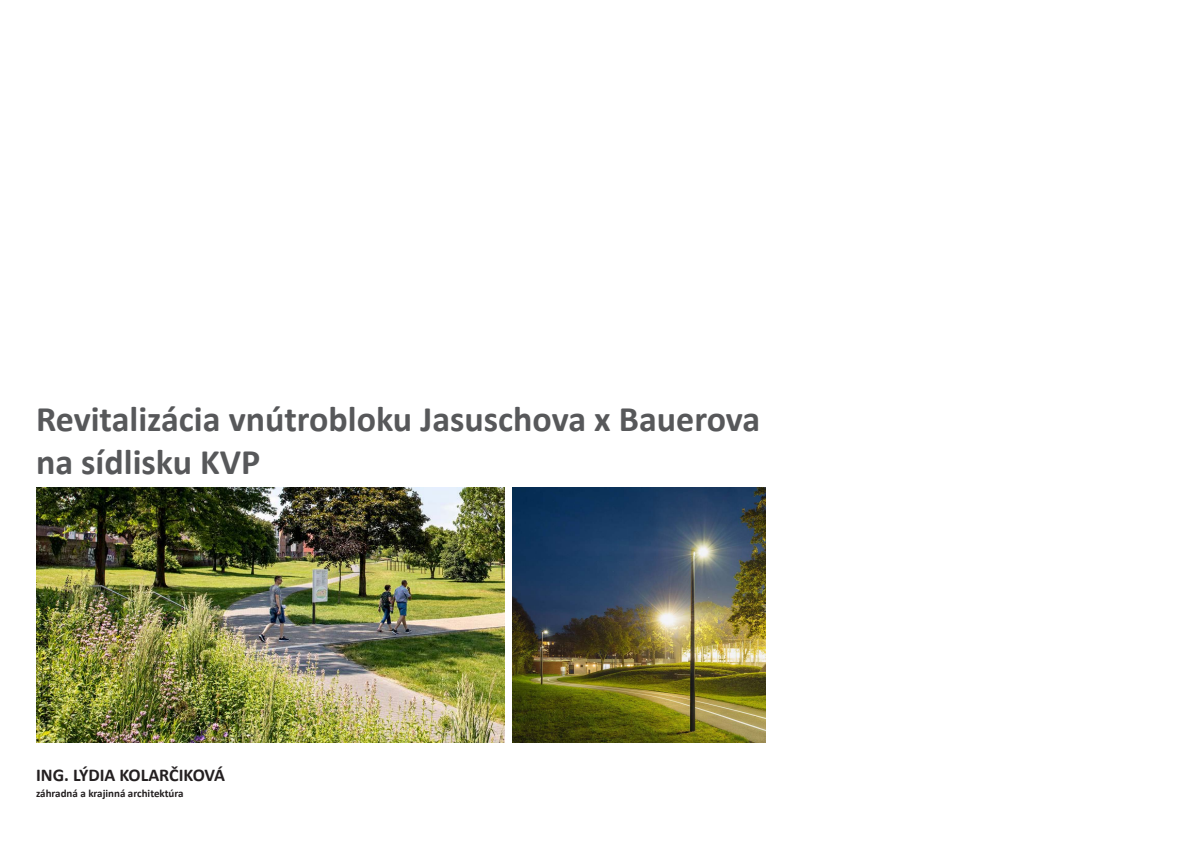
<style>
.page{position:relative;width:1191px;height:842px;background:#fff}
.page>*{position:absolute;margin:0;border:0;box-sizing:border-box;transform-origin:0 0}
.t1{font:700 36px/43.2px "Calibri";color:#57585a}
.t2{font:700 18px "Calibri";color:#231f20}
.t3{font:700 11px "Calibri";color:#231f20}
</style>
<div class="page">
<img style="left:36px;top:488px;width:469px;height:255px">
<img style="left:512px;top:488px;width:253px;height:255px">
<p class="t1" style="left:36px;top:397px;width:726px">Revitalizácia vnútrobloku Jasuschova x Bauerova na sídlisku KVP</p>
<p class="t2" style="left:36px;top:762px;width:191px">ING. LÝDIA KOLARČIKOVÁ</p>
<p class="t3" style="left:36px;top:786px;width:149px">záhradná a krajinná architektúra</p>
</div>
